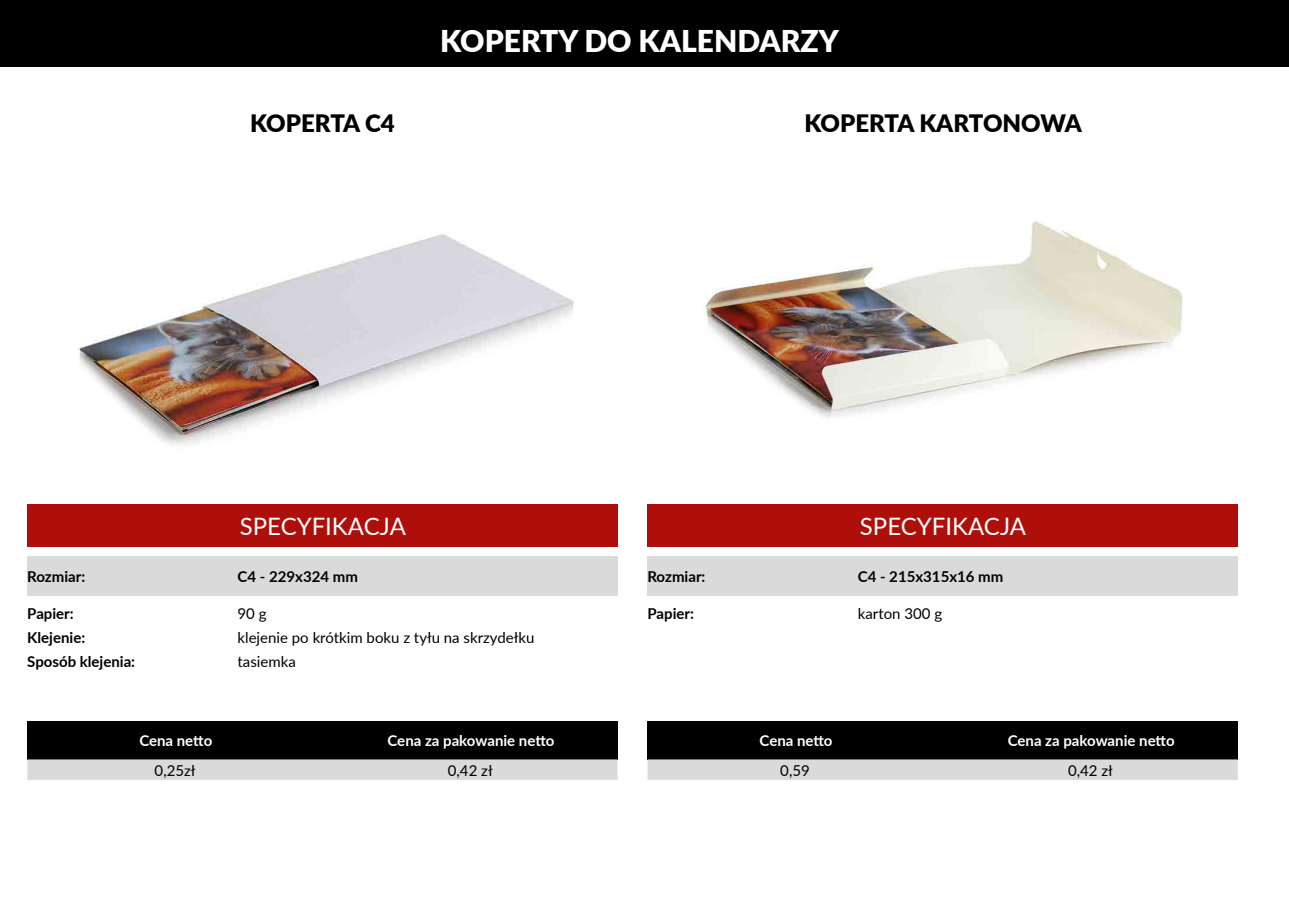
<style>
.page{position:relative;width:1289px;height:919px;background:#fff}
.page>*{position:absolute;margin:0;border:0;box-sizing:border-box;transform-origin:0 0}
.t1{font:900 30px "Lato";color:#fff}
.t2{font:900 24px "Lato";color:#000}
.t3{font:24px "Lato";color:#fff}
.t4{font:700 15px/24px "Lato";color:#000}
.t5{font:15px/24px "Lato";color:#000}
.t6{font:700 15px "Lato";color:#fff}
</style>
<div class="page">
<div style="left:1276px;top:0;width:12px;height:25px;background:#000"></div>
<div style="left:1px;top:0;width:1275px;height:25px;background:#000"></div>
<div style="left:27px;top:721px;width:297px;height:38px;background:#000"></div>
<div style="left:647px;top:721px;width:297px;height:38px;background:#000"></div>
<div style="left:324px;top:721px;width:293px;height:38px;background:#000"></div>
<div style="left:944px;top:721px;width:293px;height:38px;background:#000"></div>
<div style="left:27px;top:556px;width:210px;height:40px;background:#dadada"></div>
<div style="left:647px;top:556px;width:210px;height:40px;background:#dadada"></div>
<div style="left:27px;top:503px;width:590px;height:43px;background:#ae0f0a"></div>
<div style="left:647px;top:503px;width:590px;height:43px;background:#ae0f0a"></div>
<div style="left:237px;top:556px;width:380px;height:40px;background:#dadada"></div>
<div style="left:857px;top:556px;width:380px;height:40px;background:#dadada"></div>
<div style="left:1276px;top:13px;width:12px;height:54px;background:#000"></div>
<div style="left:1px;top:13px;width:1275px;height:54px;background:#000"></div>
<img style="left:79px;top:234px;width:495px;height:211px">
<img style="left:705px;top:221px;width:478px;height:197px">
<div style="left:27px;top:759px;width:590px;height:21px;background:#dadada"></div>
<div style="left:647px;top:759px;width:590px;height:21px;background:#dadada"></div>
<h1 class="t1" style="left:440px;top:18px;width:400px">KOPERTY DO KALENDARZY</h1>
<h2 class="t2" style="left:250px;top:105px;width:146px">KOPERTA C4</h2>
<h2 class="t2" style="left:804px;top:105px;width:279px">KOPERTA KARTONOWA</h2>
<h2 class="t3" style="left:240px;top:508px;width:168px">SPECYFIKACJA</h2>
<h2 class="t3" style="left:860px;top:508px;width:168px">SPECYFIKACJA</h2>
<p class="t4" style="left:27px;top:564px;width:59px">Rozmiar:</p>
<p class="t4" style="left:647px;top:564px;width:59px">Rozmiar:</p>
<p class="t5" style="left:237px;top:600px;width:298px">90 g<br>klejenie po krótkim boku z tyłu na skrzydełku tasiemka</p>
<p class="t4" style="left:237px;top:564px;width:122px">C4 - 229x324 mm</p>
<p class="t4" style="left:857px;top:564px;width:147px">C4 - 215x315x16 mm</p>
<p class="t4" style="left:27px;top:600px;width:48px">Papier:</p>
<p class="t5" style="left:857px;top:600px;width:86px">karton 300 g</p>
<p class="t4" style="left:27px;top:624px;width:109px">Klejenie:<br>Sposób klejenia:</p>
<p class="t4" style="left:647px;top:600px;width:48px">Papier:</p>
<p class="t6" style="left:139px;top:729px;width:74px">Cena netto</p>
<p class="t6" style="left:387px;top:729px;width:168px">Cena za pakowanie netto</p>
<p class="t6" style="left:759px;top:729px;width:74px">Cena netto</p>
<p class="t6" style="left:1007px;top:729px;width:168px">Cena za pakowanie netto</p>
<p class="t5" style="left:155px;top:757px;width:42px">0,25zł</p>
<p class="t5" style="left:448px;top:757px;width:46px">0,42 zł</p>
<p class="t5" style="left:780px;top:757px;width:31px">0,59</p>
<p class="t5" style="left:1068px;top:757px;width:46px">0,42 zł</p>
</div>
